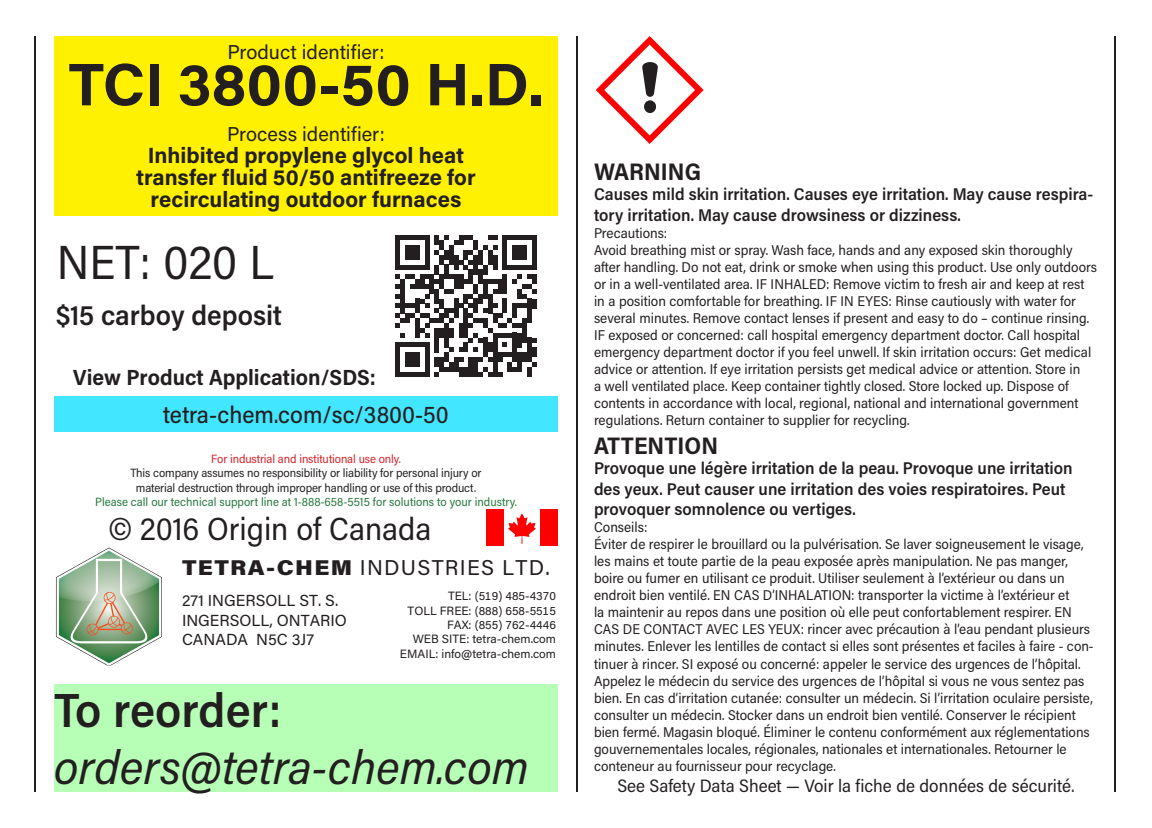
<style>
.page{position:relative;width:1152px;height:828px;background:#fff}
.page>*{position:absolute;margin:0;border:0;box-sizing:border-box;transform-origin:0 0}
.LABEL_-_Product_Iden{font:700 60px "Acumin Pro";color:#231f20}
.t1{font:italic 48px/57.6px "Acumin Pro Semi Cond";color:#231f20}
.t2{font:48px "Acumin Pro Semi Cond";color:#231f20}
.t3{font:32px "Acumin Pro Semi Cond";color:#231f20}
.t4{font:600 28px "Acumin Pro Semi Cond";color:#231f20}
.t5{font:500 24px "Acumin Pro Semi Cond";color:#231f20}
.LABEL_-_Signal_Word{font:700 24px "Acumin Pro Semi Cond";letter-spacing:.005em;color:#231f20}
.LABEL_-_Process_Iden{font:700 22px/22px "Acumin Pro";color:#231f20;text-align:center}
.t6{font:700 22px "Acumin Pro Semi Cond";color:#231f20}
.t7{font:21.4px "Acumin Pro";letter-spacing:.06em;color:#231f20}
.LABEL_-_Product_Iden-2{font:20px "Acumin Pro";color:#231f20}
.t8{font:18px "Acumin Pro Semi Cond";color:#231f20}
.LABEL_-_Hazard_State{font:600 17px/20.4px "Acumin Pro Semi Cond";color:#231f20}
.t9{font:16px "Acumin Pro";color:#231f20}
.LABEL_-_Precautionar{font:14.2px/17px "Acumin Pro Semi Cond";color:#231f20}
.t10{font:12px/14.4px "Acumin Pro Semi Cond";letter-spacing:-.01em;color:#231f20;text-align:center}
.t11{font:12px "Acumin Pro";color:#231f20}
.t12{font:12px "Acumin Pro Semi Cond";color:#26793e}
.t13{font:12px "Acumin Pro Semi Cond";letter-spacing:-.01em;color:#d1232a}
.s1{font-weight:900}
.s2{font-weight:600;font-style:normal}
</style>
<div class="page">
<div style="left:54px;top:396px;width:504px;height:36px;background:#42e6ff"></div>
<hr style="left:576px;top:36px;width:2px;height:756px;background:#231f20">
<hr style="left:34px;top:36px;width:2px;height:756px;background:#231f20">
<div style="left:54px;top:36px;width:504px;height:180px;background:#fff101"></div>
<svg style="left:56px;top:548px;width:106px;height:117px"></svg>
<hr style="left:1114px;top:36px;width:2px;height:756px;background:#231f20">
<div style="left:486px;top:510px;width:72px;height:36px;background:#f00"></div>
<div style="left:504px;top:510px;width:36px;height:36px;background:#fff"></div>
<svg style="left:508px;top:513px;width:28px;height:31px"></svg>
<svg style="left:395px;top:235px;width:142px;height:142px"></svg>
<svg style="left:596px;top:36px;width:108px;height:108px"></svg>
<div style="left:54px;top:684px;width:504px;height:108px;background:#b7ffb7"></div>
<p class="LABEL_-_Product_Iden-2" style="left:227px;top:39px;width:159px">Product identifier:</p>
<p class="LABEL_-_Product_Iden" style="left:69px;top:42px;width:476px">TCI 3800-50 H.D.</p>
<p class="LABEL_-_Product_Iden-2" style="left:227px;top:121px;width:159px">Process identifier:</p>
<p class="LABEL_-_Process_Iden" style="left:136px;top:144px;width:341px">Inhibited propylene glycol heat transfer fluid 50/50 antifreeze for recirculating outdoor furnaces</p>
<p class="t2" style="left:57px;top:229px;width:219px">NET: 020 L</p>
<p class="t4" style="left:56px;top:296px;width:227px">$15 carboy deposit</p>
<p class="t6" style="left:73px;top:362px;width:304px">View Product Application/SDS:</p>
<p class="t5" style="left:163px;top:398px;width:287px">tetra-chem.com/sc/3800-50</p>
<p class="t13" style="left:211px;top:450px;width:191px">For industrial and institutional use only.</p>
<p class="t10" style="left:130px;top:465px;width:353px">This company assumes no responsibility or liability for personal injury or material destruction through improper handling or use of this product.</p>
<p class="t12" style="left:95px;top:494px;width:423px">Please call our technical support line at 1-888-658-5515 for solutions to your industry.</p>
<p class="t3" style="left:109px;top:507px;width:324px">© 2016 Origin of Canada</p>
<p class="t7" style="left:182px;top:553px;width:369px"><span class="s1">TETRA-CHEM</span> INDUSTRIES LTD.</p>
<p class="t11" style="left:448px;top:588px;width:109px">TEL: (519) 485-4370</p>
<p class="t11" style="left:408px;top:602px;width:150px">TOLL FREE: (888) 658-5515</p>
<p class="t11" style="left:447px;top:617px;width:110px">FAX: (855) 762-4446</p>
<p class="t11" style="left:413px;top:631px;width:145px">WEB SITE: tetra-chem.com</p>
<p class="t11" style="left:400px;top:645px;width:158px">EMAIL: info@tetra-chem.com</p>
<p class="t9" style="left:182px;top:590px;width:158px">271 INGERSOLL ST. S.</p>
<p class="t9" style="left:182px;top:609px;width:166px">INGERSOLL, ONTARIO</p>
<p class="t9" style="left:182px;top:628px;width:134px">CANADA N5C 3J7</p>
<p class="t1" style="left:54px;top:679px;width:477px"><span class="s2">To reorder: </span>orders@tetra-chem.com</p>
<p class="LABEL_-_Signal_Word" style="left:594px;top:154px;width:109px">WARNING</p>
<p class="LABEL_-_Hazard_State" style="left:594px;top:183px;width:501px">Causes mild skin irritation. Causes eye irritation. May cause respira&shy;tory irritation. May cause drowsiness or dizziness.</p>
<p class="LABEL_-_Precautionar" style="left:594px;top:224px;width:75px">Precautions:</p>
<p class="LABEL_-_Precautionar" style="left:594px;top:241px;width:505px">Avoid breathing mist or spray. Wash face, hands and any exposed skin thoroughly after handling. Do not eat, drink or smoke when using this product. Use only outdoors or in a well-ventilated area. IF INHALED: Remove victim to fresh air and keep at rest in a position comfortable for breathing. IF IN EYES: Rinse cautiously with water for several minutes. Remove contact lenses if present and easy to do – continue rinsing.<br>IF exposed or concerned: call hospital emergency department doctor. Call hospital emergency department doctor if you feel unwell. If skin irritation occurs: Get medical advice or attention. If eye irritation persists get medical advice or attention. Store in<br>a well ventilated place. Keep container tightly closed. Store locked up. Dispose of contents in accordance with local, regional, national and international government regulations. Return container to supplier for recycling.</p>
<p class="LABEL_-_Signal_Word" style="left:594px;top:429px;width:126px">ATTENTION</p>
<p class="LABEL_-_Hazard_State" style="left:594px;top:457px;width:480px">Provoque une légère irritation de la peau. Provoque une irritation des yeux. Peut causer une irritation des voies respiratoires. Peut provoquer somnolence ou vertiges.</p>
<p class="LABEL_-_Precautionar" style="left:594px;top:518px;width:55px">Conseils:</p>
<p class="LABEL_-_Precautionar" style="left:594px;top:535px;width:501px">Éviter de respirer le brouillard ou la pulvérisation. Se laver soigneusement le visage, les mains et toute partie de la peau exposée après manipulation. Ne pas manger, boire ou fumer en utilisant ce produit. Utiliser seulement à l’extérieur ou dans un endroit bien ventilé. EN CAS D’INHALATION: transporter la victime à l’extérieur et<br>la maintenir au repos dans une position où elle peut confortablement respirer. EN CAS DE CONTACT AVEC LES YEUX: rincer avec précaution à l’eau pendant plusieurs minutes. Enlever les lentilles de contact si elles sont présentes et faciles à faire - con&shy;tinuer à rincer. SI exposé ou concerné: appeler le service des urgences de l’hôpital.<br>Appelez le médecin du service des urgences de l’hôpital si vous ne vous sentez pas bien. En cas d’irritation cutanée: consulter un médecin. Si l’irritation oculaire persiste, consulter un médecin. Stocker dans un endroit bien ventilé. Conserver le récipient bien fermé. Magasin bloqué. Éliminer le contenu conformément aux réglementations gouvernementales locales, régionales, nationales et internationales. Retourner le conteneur au fournisseur pour recyclage.</p>
<p class="t8" style="left:617px;top:773px;width:459px">See Safety Data Sheet — Voir la fiche de données de sécurité.</p>
</div>
